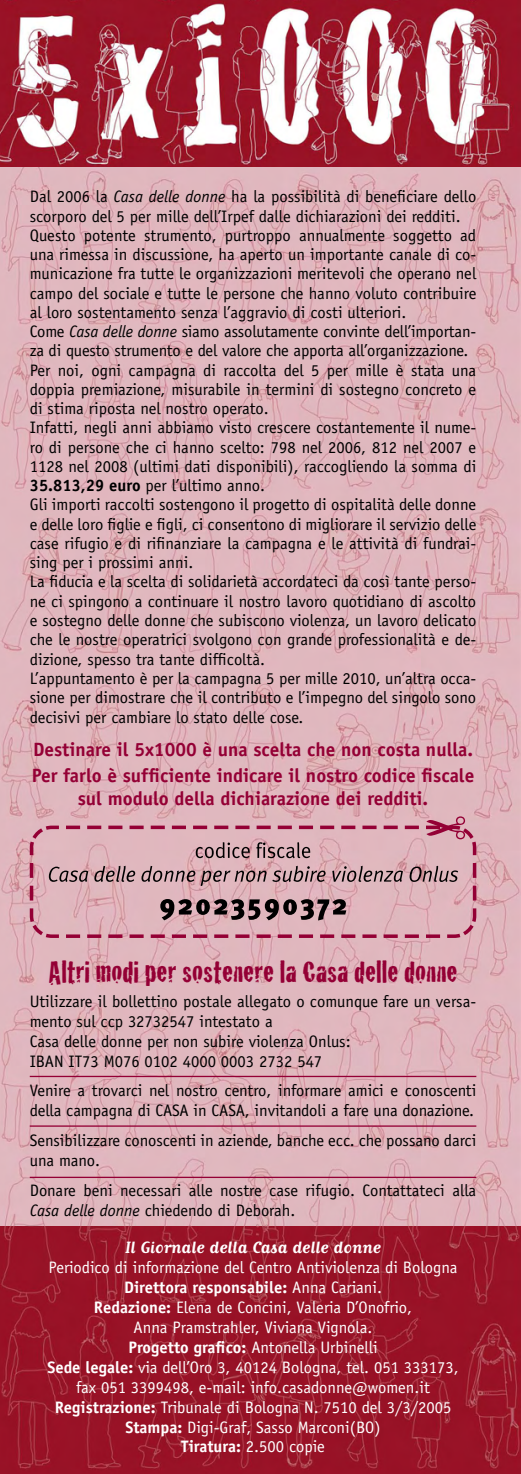
<style>
.page{position:relative;width:521px;height:1474px;background:#fff}
.page>*{position:absolute;margin:0;border:0;box-sizing:border-box;transform-origin:0 0}
.t1{font:31.5px "Cracked";color:#940035}
.t2{font:700 19.25px/25.6px "Officina Sans";color:#940035}
.t3{font:700 19.25px "Matrix Script";color:#fff}
.t4{font:16.62px/19.2px "Officina Sans";color:#000}
.t5{font:16.62px/19.9px "Officina Sans";color:#fff;text-align:center}
.s1{font-style:italic}
.s2{font-weight:700}
</style>
<div class="page">
<img style="left:0;top:166px;width:521px;height:1060px">
<img style="left:0;top:1226px;width:521px;height:247px">
<img style="left:0;top:0;width:521px;height:166px">
<svg style="left:28px;top:816px;width:450px;height:123px;background:#cb9fa8"></svg>
<hr style="left:30px;top:1075px;width:446px;height:2px;background:#940035">
<hr style="left:30px;top:1125px;width:446px;height:1px;background:#940035">
<hr style="left:30px;top:1176px;width:446px;height:1px;background:#940035">
<p class="t4" style="left:30px;top:187px;width:448px">Dal 2006 la <span class="s1">Casa delle donne</span> ha la possibilità di beneficiare dello scorporo del 5 per mille dell’Irpef dalle dichiarazioni dei redditi.<br>Questo potente strumento, purtroppo annualmente soggetto ad una rimessa in discussione, ha aperto un importante canale di co&shy;municazione fra tutte le organizzazioni meritevoli che operano nel campo del sociale e tutte le persone che hanno voluto contribuire al loro sostentamento senza l’aggravio di costi ulteriori.<br>Come <span class="s1">Casa delle donne</span> siamo assolutamente convinte dell’importan&shy;za di questo strumento e del valore che apporta all’organizzazione.<br>Per noi, ogni campagna di raccolta del 5 per mille è stata una doppia premiazione, misurabile in termini di sostegno concreto e di stima riposta nel nostro operato.<br>Infatti, negli anni abbiamo visto crescere costantemente il nume&shy;ro di persone che ci hanno scelto: 798 nel 2006, 812 nel 2007 e 1128 nel 2008 (ultimi dati disponibili), raccogliendo la somma di <span class="s2">35.813,29 euro</span> per l’ultimo anno.<br>Gli importi raccolti sostengono il progetto di ospitalità delle donne e delle loro figlie e figli, ci consentono di migliorare il servizio delle case rifugio e di rifinanziare la campagna e le attività di fundrai&shy;sing per i prossimi anni.<br>La fiducia e la scelta di solidarietà accordateci da così tante perso&shy;ne ci spingono a continuare il nostro lavoro quotidiano di ascolto e sostegno delle donne che subiscono violenza, un lavoro delicato che le nostre operatrici svolgono con grande professionalità e de&shy;dizione, spesso tra tante difficoltà.<br>L’appuntamento è per la campagna 5 per mille 2010, un’altra occa&shy;sione per dimostrare che il contributo e l’impegno del singolo sono decisivi per cambiare lo stato delle cose.</p>
<p class="t2" style="left:32px;top:736px;width:444px">Destinare il 5x1000 è una scelta che non costa nulla.<br>Per farlo è sufficiente indicare il nostro codice fiscale</p>
<p class="t2" style="left:78px;top:785px;width:352px">sul modulo della dichiarazione dei redditi.</p>
<h1 class="t1" style="left:48px;top:946px;width:411px">Altri modi per sostenere la Casa delle donne</h1>
<p class="t4" style="left:30px;top:991px;width:448px;line-height:19.9px">Utilizzare il bollettino postale allegato o comunque fare un versa&shy;mento sul ccp 32732547 intestato a<br>Casa delle donne per non subire violenza Onlus:<br>IBAN IT73 M076 0102 4000 0003 2732 547</p>
<p class="t4" style="left:30px;top:1080px;width:448px;line-height:19.9px">Venire a trovarci nel nostro centro, informare amici e conoscenti della campagna di CASA in CASA, invitandoli a fare una donazione.</p>
<p class="t4" style="left:30px;top:1130px;width:448px;line-height:19.9px">Sensibilizzare conoscenti in aziende, banche ecc. che possano darci una mano.</p>
<p class="t4" style="left:30px;top:1180px;width:448px;line-height:19.9px">Donare beni necessari alle nostre case rifugio. Contattateci alla<br><span class="s1">Casa delle donne</span> chiedendo di Deborah.</p>
<p class="t3" style="left:125px;top:1237px;width:257px">Il Giornale della Casa delle donne</p>
<p class="t5" style="left:47px;top:1257px;width:413px">Periodico di informazione del Centro Antiviolenza di Bologna <span class="s2">Direttora responsabile:</span> Anna Cariani.<br><span class="s2">Redazione:</span> Elena de Concini, Valeria D’Onofrio,<br>Anna Pramstrahler, Viviana Vignola.<br><span class="s2">Progetto grafico:</span> Antonella Urbinelli<br><span class="s2">Sede legale:</span> via dell’Oro 3, 40124 Bologna, tel. 051 333173, fax 051 3399498, e-mail: info.casadonne@women.it <span class="s2">Registrazione:</span> Tribunale di Bologna N. 7510 del 3/3/2005<br><span class="s2">Stampa:</span> Digi-Graf, Sasso Marconi(BO)<br><span class="s2">Tiratura:</span> 2.500 copie</p>
</div>
